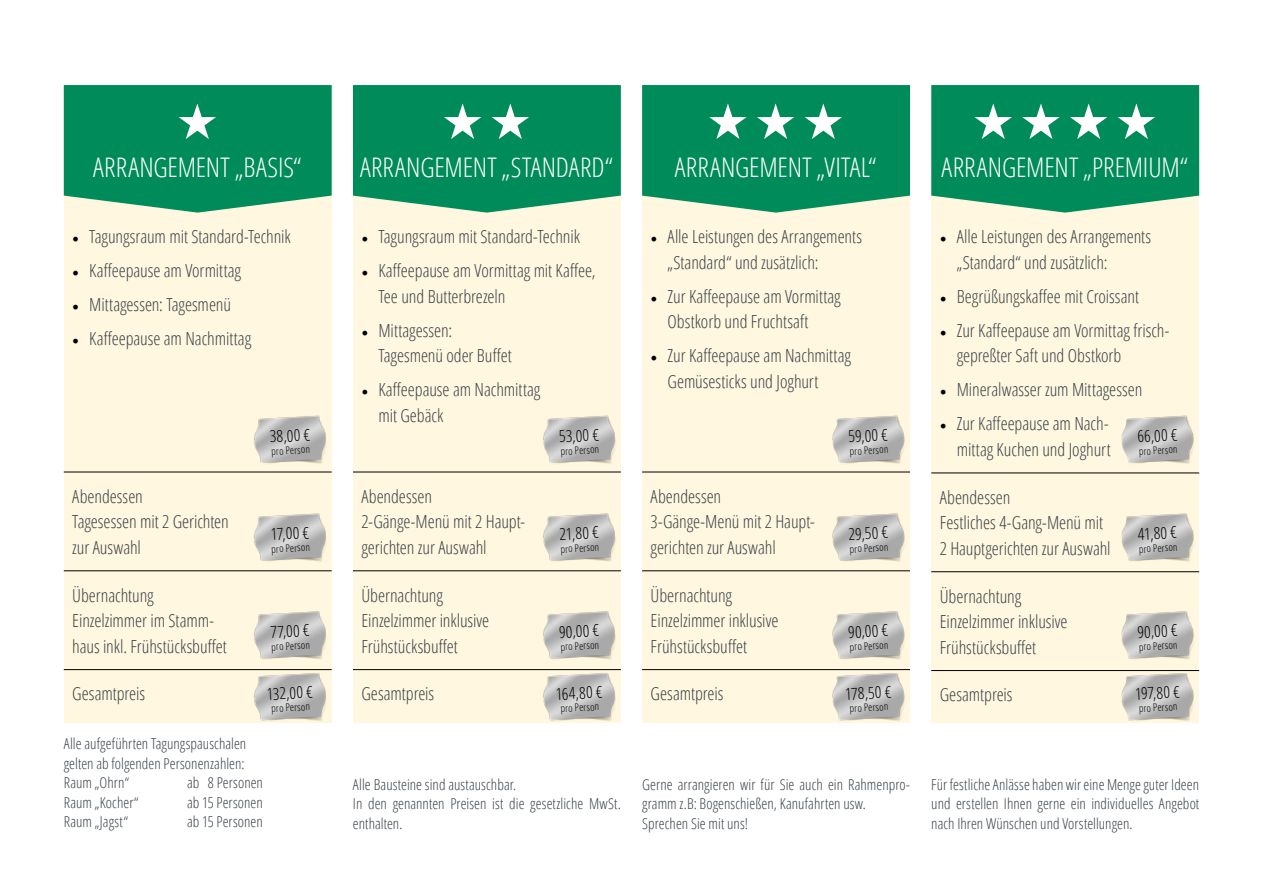
<style>
.page{position:relative;width:1263px;height:893px;background:#fff}
.page>*{position:absolute;margin:0;border:0;box-sizing:border-box;transform-origin:0 0}
.t1{font:300 condensed 27px "Open Sans";letter-spacing:-.005em;color:#fff}
.t2{font:300 condensed 18px/25.5px "Open Sans";letter-spacing:-.005em;color:#384047}
.t3{font:300 condensed 16.5px "Open Sans";color:#000}
.t4{font:300 condensed 15px/19.5px "Open Sans";letter-spacing:.005em;color:#384047;text-align:justify}
.t5{font:300 condensed 10.5px "Open Sans";color:#000}
.s1{font-family:"Minion Pro";font-weight:400;font-stretch:normal;color:#000}
</style>
<div class="page">
<div style="left:64px;top:85px;width:268px;height:638px;background:#fff7df"></div>
<hr style="left:64px;top:472px;width:268px;height:1px;background:#000">
<hr style="left:64px;top:570px;width:268px;height:1px;background:#000">
<hr style="left:64px;top:669px;width:268px;height:1px;background:#000">
<div style="left:353px;top:85px;width:268px;height:638px;background:#fff7df"></div>
<hr style="left:353px;top:472px;width:268px;height:1px;background:#000">
<hr style="left:353px;top:570px;width:268px;height:1px;background:#000">
<hr style="left:353px;top:669px;width:268px;height:1px;background:#000">
<div style="left:642px;top:85px;width:268px;height:638px;background:#fff7df"></div>
<hr style="left:642px;top:472px;width:268px;height:1px;background:#000">
<hr style="left:642px;top:570px;width:268px;height:1px;background:#000">
<hr style="left:642px;top:669px;width:268px;height:1px;background:#000">
<div style="left:931px;top:85px;width:268px;height:638px;background:#fff7df"></div>
<hr style="left:931px;top:473px;width:268px;height:1px;background:#000">
<hr style="left:931px;top:571px;width:268px;height:1px;background:#000">
<hr style="left:931px;top:670px;width:268px;height:1px;background:#000">
<svg style="left:64px;top:85px;width:268px;height:128px;background:#149465"></svg>
<svg style="left:353px;top:85px;width:268px;height:128px;background:#189667"></svg>
<svg style="left:642px;top:85px;width:268px;height:128px;background:#1b9769"></svg>
<svg style="left:931px;top:85px;width:268px;height:128px;background:#1f996c"></svg>
<img style="left:251px;top:415px;width:81px;height:58px">
<img style="left:540px;top:415px;width:81px;height:58px">
<img style="left:829px;top:415px;width:81px;height:58px">
<img style="left:1118px;top:415px;width:82px;height:59px">
<img style="left:251px;top:513px;width:81px;height:59px">
<img style="left:540px;top:513px;width:81px;height:59px">
<img style="left:829px;top:513px;width:81px;height:59px">
<img style="left:1118px;top:513px;width:82px;height:60px">
<img style="left:251px;top:611px;width:81px;height:110px">
<img style="left:540px;top:611px;width:81px;height:110px">
<img style="left:829px;top:611px;width:81px;height:110px">
<img style="left:1118px;top:611px;width:82px;height:110px">
<h1 class="t1" style="left:93px;top:148px;width:210px">ARRANGEMENT „BASIS“</h1>
<h1 class="t1" style="left:360px;top:148px;width:254px">ARRANGEMENT „STANDARD“</h1>
<h1 class="t1" style="left:675px;top:148px;width:203px">ARRANGEMENT „VITAL“</h1>
<h1 class="t1" style="left:942px;top:148px;width:248px">ARRANGEMENT „PREMIUM“</h1>
<p class="t2" style="left:72px;top:224px;width:220px"><span class="s1">•</span> Tagungsraum mit Standard-Technik</p>
<p class="t2" style="left:72px;top:258px;width:170px"><span class="s1">•</span> Kaffeepause am Vormittag</p>
<p class="t2" style="left:72px;top:292px;width:160px"><span class="s1">•</span> Mittagessen: Tagesmenü</p>
<p class="t2" style="left:72px;top:326px;width:180px"><span class="s1">•</span> Kaffeepause am Nachmittag</p>
<p class="t2" style="left:72px;top:483px;width:158px">Abendessen<br>Tagesessen mit 2 Gerichten zur Auswahl</p>
<p class="t2" style="left:72px;top:582px;width:156px">Übernachtung<br>Einzelzimmer im Stamm&shy;haus inkl. Frühstücksbuffet</p>
<p class="t2" style="left:72px;top:680px;width:74px">Gesamtpreis</p>
<p class="t3" style="left:269px;top:425px;width:42px;rotate:-3deg">38,00 €</p>
<p class="t5" style="left:271px;top:444px;width:40px;rotate:-3deg">pro Person</p>
<p class="t3" style="left:270px;top:523px;width:40px;rotate:-3deg">17,00 €</p>
<p class="t5" style="left:271px;top:542px;width:40px;rotate:-3deg">pro Person</p>
<p class="t3" style="left:270px;top:621px;width:41px;rotate:-3deg">77,00 €</p>
<p class="t5" style="left:271px;top:640px;width:40px;rotate:-3deg">pro Person</p>
<p class="t3" style="left:266px;top:683px;width:47px;rotate:-3deg">132,00 €</p>
<p class="t5" style="left:271px;top:701px;width:40px;rotate:-3deg">pro Person</p>
<p class="t2" style="left:361px;top:224px;width:220px"><span class="s1">•</span> Tagungsraum mit Standard-Technik</p>
<p class="t2" style="left:378px;top:258px;width:219px;text-indent:-17px"><span class="s1">•</span> Kaffeepause am Vormittag mit Kaffee,<br>Tee und Butterbrezeln</p>
<p class="t2" style="left:378px;top:317px;width:135px;text-indent:-17px"><span class="s1">•</span> Mittagessen:<br>Tagesmenü oder Buffet</p>
<p class="t2" style="left:378px;top:377px;width:163px;text-indent:-17px"><span class="s1">•</span> Kaffeepause am Nachmittag mit Gebäck</p>
<p class="t2" style="left:668px;top:224px;width:196px;text-indent:-17px"><span class="s1">•</span> Alle Leistungen des Arrangements „Standard“ und zusätzlich:</p>
<p class="t2" style="left:668px;top:283px;width:175px;text-indent:-17px"><span class="s1">•</span> Zur Kaffeepause am Vormittag<br>Obstkorb und Fruchtsaft</p>
<p class="t2" style="left:668px;top:343px;width:185px;text-indent:-17px"><span class="s1">•</span> Zur Kaffeepause am Nachmittag<br>Gemüsesticks und Joghurt</p>
<p class="t3" style="left:559px;top:425px;width:41px;rotate:-3deg">53,00 €</p>
<p class="t5" style="left:560px;top:444px;width:40px;rotate:-3deg">pro Person</p>
<p class="t3" style="left:848px;top:425px;width:41px;rotate:-3deg">59,00 €</p>
<p class="t5" style="left:849px;top:444px;width:40px;rotate:-3deg">pro Person</p>
<p class="t2" style="left:361px;top:483px;width:165px">Abendessen<br>2-Gänge-Menü mit 2 Haupt&shy;gerichten zur Auswahl</p>
<p class="t2" style="left:361px;top:582px;width:129px">Übernachtung<br>Einzelzimmer inklusive<br>Frühstücksbuffet</p>
<p class="t2" style="left:361px;top:680px;width:74px">Gesamtpreis</p>
<p class="t3" style="left:559px;top:523px;width:41px;rotate:-3deg">21,80 €</p>
<p class="t5" style="left:560px;top:542px;width:40px;rotate:-3deg">pro Person</p>
<p class="t3" style="left:558px;top:621px;width:42px;rotate:-3deg">90,00 €</p>
<p class="t5" style="left:560px;top:640px;width:40px;rotate:-3deg">pro Person</p>
<p class="t3" style="left:555px;top:683px;width:48px;rotate:-3deg">164,80 €</p>
<p class="t5" style="left:560px;top:701px;width:40px;rotate:-3deg">pro Person</p>
<p class="t2" style="left:651px;top:483px;width:166px">Abendessen<br>3-Gänge-Menü mit 2 Haupt&shy;gerichten zur Auswahl</p>
<p class="t2" style="left:651px;top:582px;width:129px">Übernachtung<br>Einzelzimmer inklusive<br>Frühstücksbuffet</p>
<p class="t2" style="left:651px;top:681px;width:74px">Gesamtpreis</p>
<p class="t3" style="left:848px;top:523px;width:41px;rotate:-3deg">29,50 €</p>
<p class="t5" style="left:849px;top:542px;width:40px;rotate:-3deg">pro Person</p>
<p class="t3" style="left:848px;top:621px;width:42px;rotate:-3deg">90,00 €</p>
<p class="t5" style="left:849px;top:640px;width:40px;rotate:-3deg">pro Person</p>
<p class="t3" style="left:844px;top:683px;width:48px;rotate:-3deg">178,50 €</p>
<p class="t5" style="left:849px;top:701px;width:40px;rotate:-3deg">pro Person</p>
<p class="t2" style="left:957px;top:224px;width:196px;text-indent:-17px"><span class="s1">•</span> Alle Leistungen des Arrangements „Standard“ und zusätzlich:</p>
<p class="t2" style="left:940px;top:283px;width:201px"><span class="s1">•</span> Begrüßungskaffee mit Croissant</p>
<p class="t2" style="left:957px;top:317px;width:214px;text-indent:-17px"><span class="s1">•</span> Zur Kaffeepause am Vormittag frisch&shy;gepreßter Saft und Obstkorb</p>
<p class="t2" style="left:940px;top:377px;width:204px"><span class="s1">•</span> Mineralwasser zum Mittagessen</p>
<p class="t2" style="left:940px;top:411px;width:172px;text-align:right"><span class="s1">•</span> Zur Kaffeepause am Nach&shy;mittag Kuchen und Joghurt</p>
<p class="t2" style="left:940px;top:484px;width:172px">Abendessen<br>Festliches 4-Gang-Menü mit<br>2 Hauptgerichten zur Auswahl</p>
<p class="t2" style="left:940px;top:583px;width:129px">Übernachtung<br>Einzelzimmer inklusive<br>Frühstücksbuffet</p>
<p class="t2" style="left:940px;top:681px;width:74px">Gesamtpreis</p>
<p class="t3" style="left:1137px;top:425px;width:42px;rotate:-3deg">66,00 €</p>
<p class="t5" style="left:1138px;top:444px;width:40px;rotate:-3deg">pro Person</p>
<p class="t3" style="left:1137px;top:523px;width:41px;rotate:-3deg">41,80 €</p>
<p class="t5" style="left:1138px;top:542px;width:40px;rotate:-3deg">pro Person</p>
<p class="t3" style="left:1137px;top:621px;width:42px;rotate:-3deg">90,00 €</p>
<p class="t5" style="left:1138px;top:640px;width:40px;rotate:-3deg">pro Person</p>
<p class="t3" style="left:1134px;top:683px;width:46px;rotate:-3deg">197,80 €</p>
<p class="t5" style="left:1138px;top:701px;width:40px;rotate:-3deg">pro Person</p>
<p class="t4" style="left:64px;top:734px;width:184px">Alle aufgeführten Tagungspauschalen gelten ab folgenden Personenzahlen:<br>Raum „Ohrn“</p>
<p class="t4" style="left:187px;top:773px;width:77px">ab 8 Personen</p>
<p class="t4" style="left:64px;top:792px;width:76px">Raum „Kocher“</p>
<p class="t4" style="left:187px;top:792px;width:77px">ab 15 Personen</p>
<p class="t4" style="left:64px;top:812px;width:66px">Raum „Jagst“</p>
<p class="t4" style="left:187px;top:812px;width:77px">ab 15 Personen</p>
<p class="t4" style="left:353px;top:774px;width:269px;text-align:left">Alle Bausteine sind austauschbar.<br>In den genannten Preisen ist die gesetzliche MwSt. enthalten.</p>
<p class="t4" style="left:642px;top:774px;width:269px;text-align:left">Gerne arrangieren wir für Sie auch ein Rahmenpro&shy;gramm z.B: Bogenschießen, Kanufahrten usw.<br>Sprechen Sie mit uns!</p>
<p class="t4" style="left:931px;top:774px;width:269px">Für festliche Anlässe haben wir eine Menge guter Ideen und erstellen Ihnen gerne ein individuelles Angebot nach Ihren Wünschen und Vorstellungen.</p>
</div>
